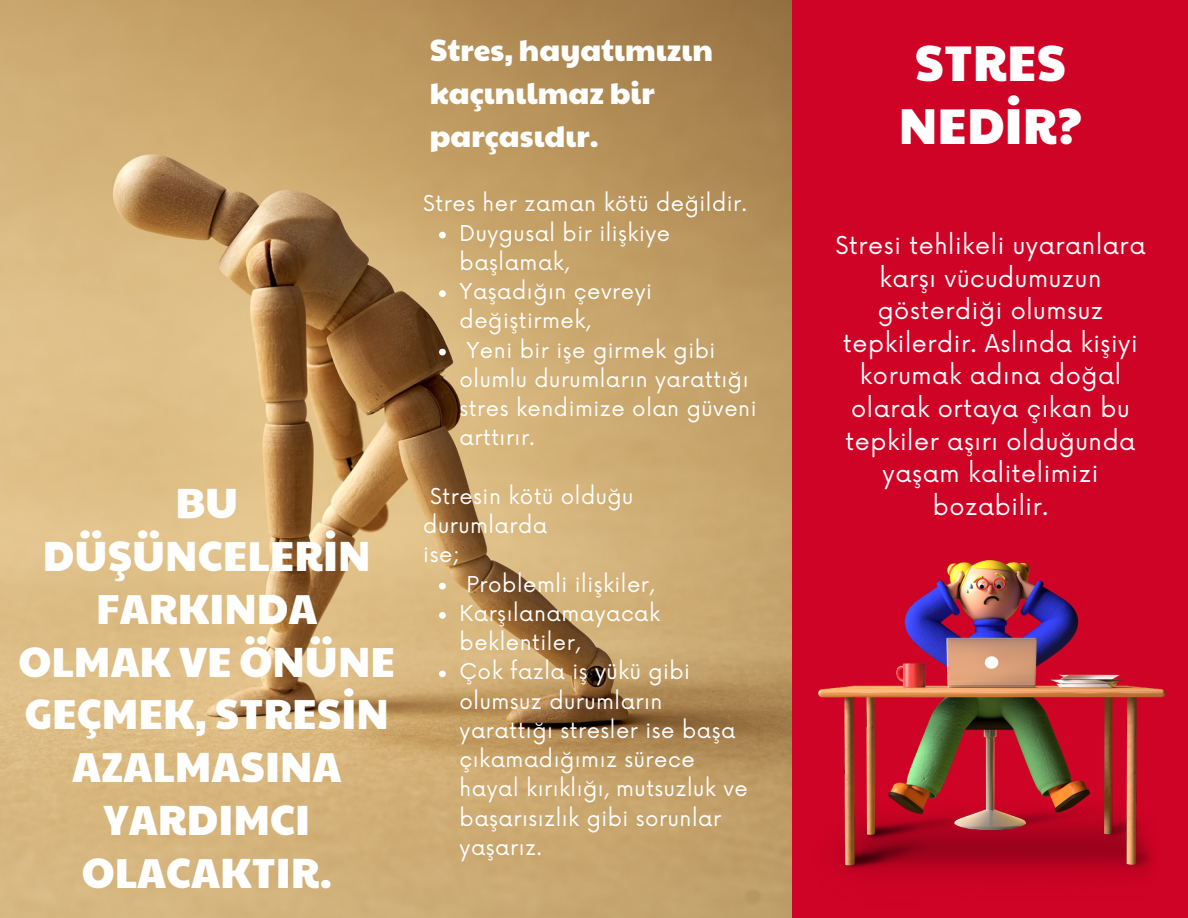
<style>
.page{position:relative;width:1188px;height:918px;background:#fff}
.page>*{position:absolute;margin:0;border:0;box-sizing:border-box;transform-origin:0 0}
.t1{font:49.5px/63px "Paytone One";color:#fff;text-align:center}
.t2{font:41.4px/52.8px "Paytone One";color:#fff;text-align:center}
.t3{font:30px/42.8px "Paytone One";color:#fff}
.t4{font:24px/32.7px "Now";letter-spacing:.025em;color:#fff;text-align:center}
.t5{font:21.3px/29.2px "Now";letter-spacing:.025em;color:#fff}
</style>
<div class="page">
<div style="left:792px;top:0;width:396px;height:918px;background:#cf0326"></div>
<img style="left:818px;top:561px;width:348px;height:314px">
<img style="left:0;top:0;width:792px;height:918px">
<svg style="left:439px;top:232px;width:7px;height:6px"></svg>
<svg style="left:439px;top:290px;width:7px;height:7px"></svg>
<svg style="left:439px;top:349px;width:7px;height:6px"></svg>
<svg style="left:439px;top:583px;width:7px;height:6px"></svg>
<svg style="left:439px;top:612px;width:7px;height:7px"></svg>
<svg style="left:439px;top:670px;width:7px;height:7px"></svg>
<h2 class="t2" style="left:19px;top:474px;width:378px">BU<br>DÜŞÜNCELERİN<br>FARKINDA<br>OLMAK VE ÖNÜNE<br>GEÇMEK, STRESİN<br>AZALMASINA<br>YARDIMCI<br>OLACAKTIR.</h2>
<h3 class="t3" style="left:430px;top:28px;width:285px">Stres, hayatımızın kaçınılmaz bir parçasıdır.</h3>
<h1 class="t1" style="left:899px;top:29px;width:185px">STRES<br>NEDİR?</h1>
<p class="t5" style="left:423px;top:190px;width:325px">Stres her zaman kötü deği ldi r.</p>
<p class="t5" style="left:460px;top:219px;width:212px">Duygusal bi r i lişkiye</p>
<p class="t5" style="left:460px;top:249px;width:111px">başlamak,</p>
<p class="t5" style="left:460px;top:278px;width:190px">Yaşadığın çevreyi</p>
<p class="t5" style="left:460px;top:307px;width:132px">değişti rmek,</p>
<p class="t5" style="left:467px;top:336px;width:247px">Yeni bir işe girmek gibi</p>
<p class="t5" style="left:460px;top:366px;width:290px">olumlu durumların yarattığı</p>
<p class="t5" style="left:460px;top:395px;width:295px">stres kendi mize olan güveni</p>
<p class="t5" style="left:460px;top:424px;width:77px">arttırır.</p>
<p class="t5" style="left:423px;top:483px;width:212px;text-indent:7px">Stresi n kötü olduğu durumlarda<br>ise;</p>
<p class="t5" style="left:460px;top:570px;width:290px;text-indent:7px">Problemli ilişkiler,<br>Karşılanamayacak beklenti ler,<br>Çok fazla iş yükü gibi olumsuz durumların yarattığı stresler ise başa çıkamadığımız sürece hayal kırıklığı, mutsuzluk ve başarısızlık gi bi sorunlar yaşarız.</p>
<p class="t4" style="left:835px;top:230px;width:312px">Stresi tehli keli uyaranlara karşı vücudumuzun gösterdiği olumsuz<br>tepki lerdi r. Aslında kişiyi korumak adına doğal olarak ortaya çıkan bu tepkiler aşırı olduğunda yaşam kaliteli mizi<br>bozabi li r.</p>
</div>
